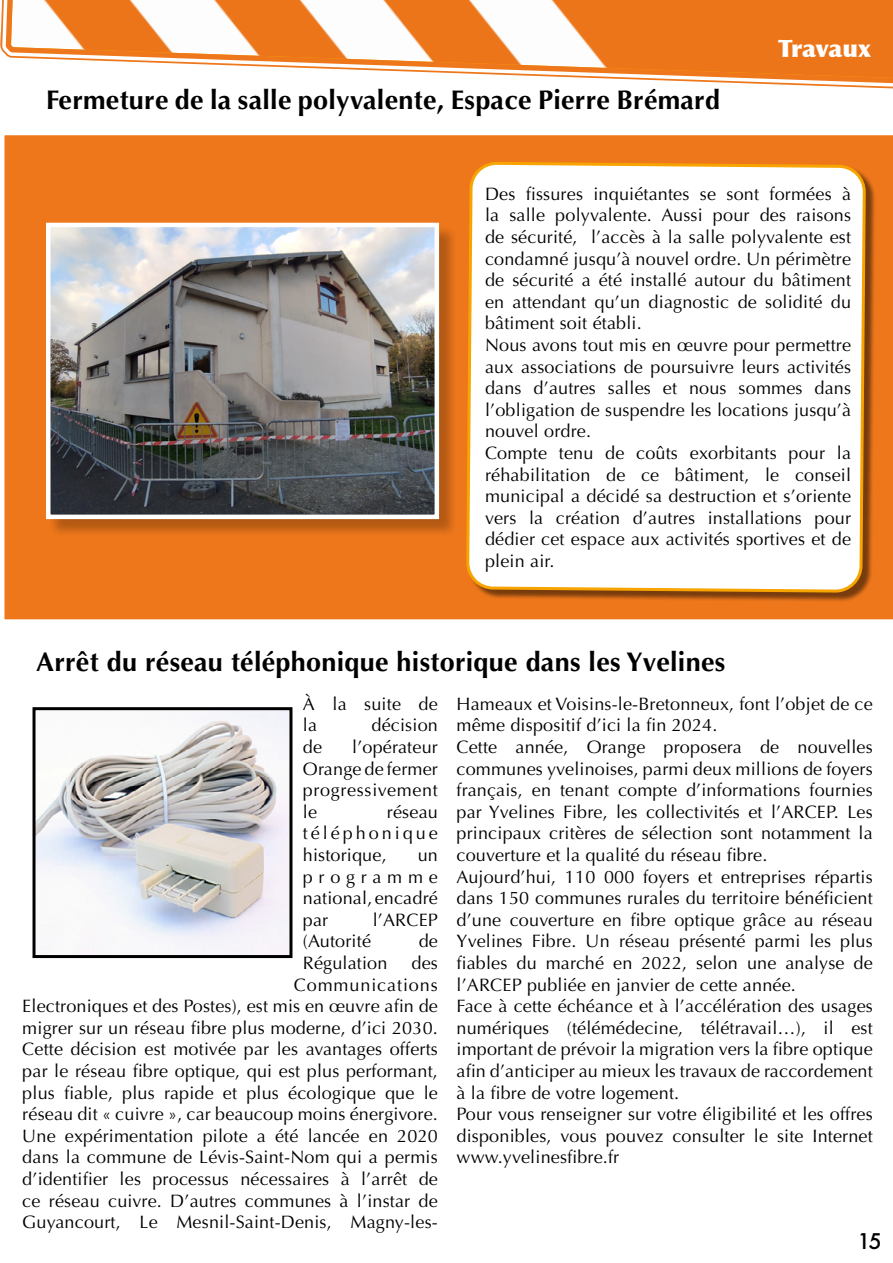
<style>
.page{position:relative;width:893px;height:1263px;background:#fff}
.page>*{position:absolute;margin:0;border:0;box-sizing:border-box;transform-origin:0 0}
.t1{font:700 27px "Optima";letter-spacing:.01em;color:#000}
.t2{font:900 24px "Optima";letter-spacing:-.005em;color:#fff}
.t3{font:500 21px "Futura";color:#000}
.t4{font:18px/21.6px "Optima";letter-spacing:.01em;color:#000}
</style>
<div class="page">
<img style="left:37px;top:711px;width:251px;height:243px">
<div style="left:33px;top:707px;width:259px;height:251px;border:3px solid #000"></div>
<div style="left:4px;top:135px;width:889px;height:485px;background:#ee771b"></div>
<div style="left:468px;top:164px;width:407px;height:439px;background:#000;opacity:.5"></div>
<svg style="left:468px;top:160px;width:399px;height:434px"></svg>
<div style="left:48px;top:224px;width:410px;height:314px;background:#000;opacity:.25"></div>
<img style="left:51px;top:228px;width:383px;height:286px">
<div style="left:46px;top:223px;width:393px;height:296px;border:4px solid #fff"></div>
<svg style="left:3px;top:0;width:890px;height:86px"></svg>
<svg style="left:0;top:30px;width:1px;height:18px"></svg>
<h1 class="t1" style="left:46px;top:84px;width:676px">Fermeture de la salle polyvalente, Espace Pierre Brémard</h1>
<h2 class="t2" style="left:778px;top:34px;width:94px">Travaux</h2>
<p class="t4" style="left:485px;top:183px;width:368px">Des fissures inquiétantes se sont formées à la salle polyvalente. Aussi pour des raisons de sécurité, l’accès à la salle polyvalente est condamné jusqu’à nouvel ordre. Un périmètre de sécurité a été installé autour du bâtiment en attendant qu’un diagnostic de solidité du bâtiment soit établi.<br>Nous avons tout mis en œuvre pour permettre aux associations de poursuivre leurs activités dans d’autres salles et nous sommes dans l’obligation de suspendre les locations jusqu’à nouvel ordre.<br>Compte tenu de coûts exorbitants pour la réhabilitation de ce bâtiment, le conseil municipal a décidé sa destruction et s’oriente vers la création d’autres installations pour dédier cet espace aux activités sportives et de plein air.</p>
<h1 class="t1" style="left:36px;top:646px;width:691px">Arrêt du réseau téléphonique historique dans les Yvelines</h1>
<p class="t4" style="left:303px;top:693px;width:136px">À la suite de la</p>
<p class="t4" style="left:372px;top:715px;width:68px">décision</p>
<p class="t4" style="left:303px;top:736px;width:21px">de</p>
<p class="t4" style="left:303px;top:736px;width:137px;text-align:justify;text-indent:49px">l’opérateur Orange de fermer progressivement le</p>
<p class="t4" style="left:303px;top:801px;width:136px;text-align:justify;text-indent:84px">réseau téléphonique historique,</p>
<p class="t4" style="left:303px;top:844px;width:136px;text-align:justify;text-indent:115px">un programme national, encadré par</p>
<p class="t4" style="left:373px;top:909px;width:67px">l’ARCEP</p>
<p class="t4" style="left:303px;top:931px;width:70px">(Autorité</p>
<p class="t4" style="left:419px;top:931px;width:21px">de</p>
<p class="t4" style="left:303px;top:952px;width:86px">Régulation</p>
<p class="t4" style="left:22px;top:952px;width:417px;text-align:right">des<br>Communications<br>Electroniques et des Postes), est mis en œuvre afin de migrer sur un réseau fibre plus moderne, d’ici 2030.<br>Cette décision est motivée par les avantages offerts par le réseau fibre optique, qui est plus performant, plus fiable, plus rapide et plus écologique que le réseau dit « cuivre », car beaucoup moins énergivore.<br>Une expérimentation pilote a été lancée en 2020 dans la commune de Lévis-Saint-Nom qui a permis d’identifier les processus nécessaires à l’arrêt de ce réseau cuivre. D’autres communes à l’instar de Guyancourt, Le Mesnil-Saint-Denis, Magny-les-</p>
<p class="t4" style="left:457px;top:693px;width:418px">Hameaux et Voisins-le-Bretonneux, font l’objet de ce même dispositif d’ici la fin 2024.<br>Cette année, Orange proposera de nouvelles communes yvelinoises, parmi deux millions de foyers français, en tenant compte d’informations fournies par Yvelines Fibre, les collectivités et l’ARCEP. Les principaux critères de sélection sont notamment la couverture et la qualité du réseau fibre.<br>Aujourd’hui, 110 000 foyers et entreprises répartis dans 150 communes rurales du territoire bénéficient d’une couverture en fibre optique grâce au réseau Yvelines Fibre. Un réseau présenté parmi les plus fiables du marché en 2022, selon une analyse de l’ARCEP publiée en janvier de cette année.<br>Face à cette échéance et à l’accélération des usages numériques (télémédecine, télétravail…), il est important de prévoir la migration vers la fibre optique afin d’anticiper au mieux les travaux de raccordement à la fibre de votre logement.<br>Pour vous renseigner sur votre éligibilité et les offres disponibles, vous pouvez consulter le site Internet www.yvelinesfibre.fr</p>
<p class="t3" style="left:857px;top:1227px;width:26px">15</p>
</div>
